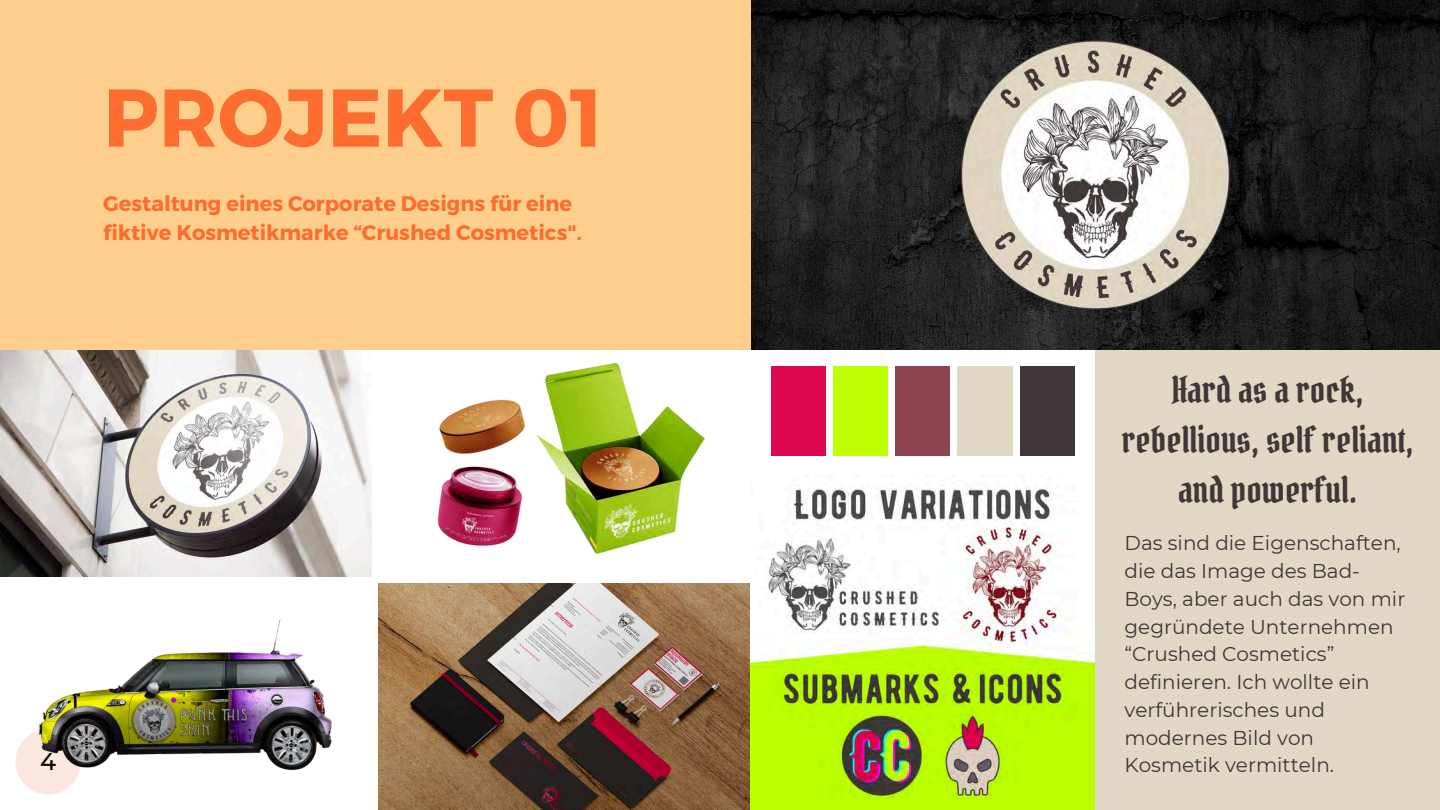
<style>
.page{position:relative;width:1440px;height:810px;background:#fff}
.page>*{position:absolute;margin:0;border:0;box-sizing:border-box;transform-origin:0 0}
.t1{font:700 81.6px "Montserrat";color:#fd6d2f}
.t2{font:36.1px/50.2px "Pirata One";color:#3f3738;text-align:center}
.t3{font:500 24px "Montserrat";color:#000}
.t4{font:700 21px/29.2px "Montserrat";color:#fd6d2f}
.t5{font:20px/27.7px "Montserrat";color:#3f3738}
</style>
<div class="page">
<img style="left:750px;top:0;width:690px;height:350px">
<img style="left:0;top:350px;width:371px;height:226px">
<img style="left:437px;top:362px;width:268px;height:192px">
<img style="left:15px;top:619px;width:317px;height:176px">
<img style="left:379px;top:584px;width:371px;height:226px">
<div style="left:0;top:0;width:750px;height:350px;background:#fecf8c"></div>
<img style="left:946px;top:26px;width:299px;height:298px">
<img style="left:750px;top:485px;width:345px;height:325px">
<div style="left:1095px;top:350px;width:345px;height:460px;background:#e0d7c4"></div>
<div style="left:771px;top:366px;width:55px;height:90px;background:#de0752"></div>
<div style="left:833px;top:366px;width:55px;height:90px;background:#bf0"></div>
<div style="left:895px;top:366px;width:55px;height:90px;background:#8c4451"></div>
<div style="left:958px;top:366px;width:55px;height:90px;background:#e0d7c4"></div>
<div style="left:1021px;top:366px;width:54px;height:90px;background:#3f3738"></div>
<p class="t1" style="left:103px;top:65px;width:502px">PROJEKT 01</p>
<p class="t4" style="left:103px;top:188px;width:480px">Gestaltung eines Corporate Designs für eine fiktive Kosmetikmarke “Crushed Cosmetics".</p>
<h1 class="t3" style="left:40px;top:746px;width:18px">4</h1>
<p class="t2" style="left:1122px;top:365px;width:293px">Hard as a rock, rebellious, self reliant, and powerful.</p>
<h2 class="t5" style="left:1125px;top:529px;width:282px">Das sind die Eigenschaften, die das Image des Bad-<br>Boys, aber auch das von mir gegründete Unternehmen “Crushed Cosmetics” definieren. Ich wollte ein verführerisches und modernes Bild von<br>Kosmetik vermitteln.</h2>
</div>
